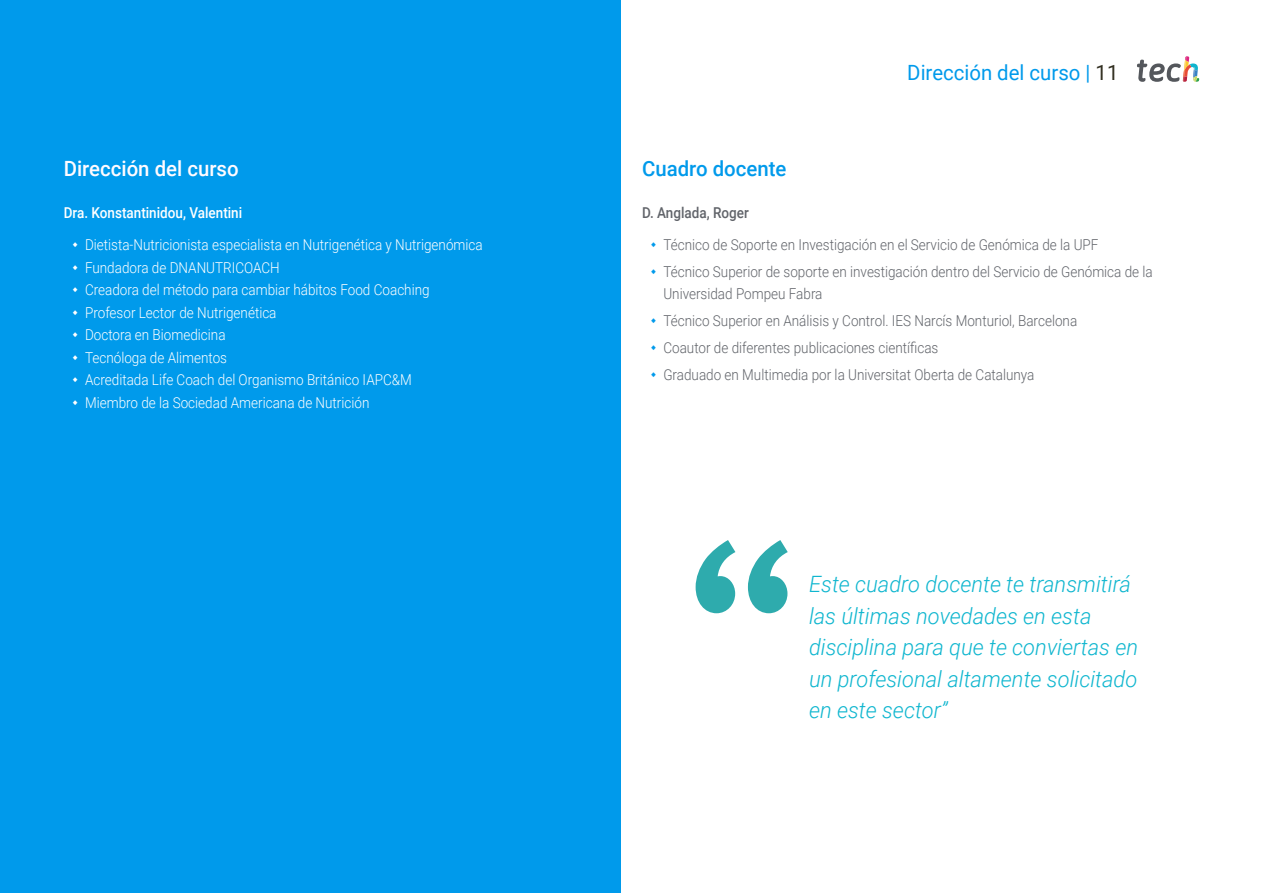
<style>
.page{position:relative;width:1263px;height:893px;background:#fff}
.page>*{position:absolute;margin:0;border:0;box-sizing:border-box;transform-origin:0 0}
.t1{font:italic 300 22.5px/31.5px "Roboto";color:#0fb6cf}
.t2{font:21px "Roboto";color:#009aeb}
.t3{font:500 21px "Roboto";color:#fffbff}
.t4{font:500 21px "Roboto";color:#009aeb}
.t5{font:300 15px/26.7px "Roboto";color:#61646a;scale:.9 1}
.t6{font:300 15px/22.5px "Roboto";color:#fff;scale:.9 1}
.t7{font:500 15px "Roboto";color:#fff;scale:.9 1}
.t8{font:500 15px "Roboto";color:#61646a;scale:.9 1}
.s1{color:#312e20}
</style>
<div class="page">
<div style="left:0;top:0;width:621px;height:893px;background:#009aeb"></div>
<svg style="left:1137px;top:56px;width:62px;height:26px"></svg>
<svg style="left:696px;top:540px;width:92px;height:73px"></svg>
<h2 class="t3" style="left:64px;top:154px;width:176px">Dirección del curso</h2>
<h2 class="t4" style="left:642px;top:154px;width:146px">Cuadro docente</h2>
<h2 class="t2" style="left:907px;top:57px;width:213px">Dirección del curso | <span class="s1">11</span></h2>
<p class="t7" style="left:64px;top:202px;width:200px">Dra. Konstantinidou, Valentini</p>
<p class="t6" style="left:85px;top:233px;width:443px">Dietista-Nutricionista especialista en Nutrigenética y Nutrigenómica Fundadora de DNANUTRICOACH<br>Creadora del método para cambiar hábitos Food Coaching Profesor Lector de Nutrigenética<br>Doctora en Biomedicina<br>Tecnóloga de Alimentos<br>Acreditada Life Coach del Organismo Británico IAPC&amp;M<br>Miembro de la Sociedad Americana de Nutrición</p>
<p class="t8" style="left:642px;top:202px;width:120px">D. Anglada, Roger</p>
<p class="t5" style="left:663px;top:231px;width:545px">Técnico de Soporte en Investigación en el Servicio de Genómica de la UPF<br>Técnico Superior de soporte en investigación dentro del Servicio de Genómica de la</p>
<p class="t5" style="left:663px;top:280px;width:461px">Universidad Pompeu Fabra<br>Técnico Superior en Análisis y Control. IES Narcís Monturiol, Barcelona Coautor de diferentes publicaciones científicas<br>Graduado en Multimedia por la Universitat Oberta de Catalunya</p>
<h1 class="t1" style="left:809px;top:568px;width:331px">Este cuadro docente te transmitirá las últimas novedades en esta disciplina para que te conviertas en un profesional altamente solicitado en este sector”</h1>
</div>
